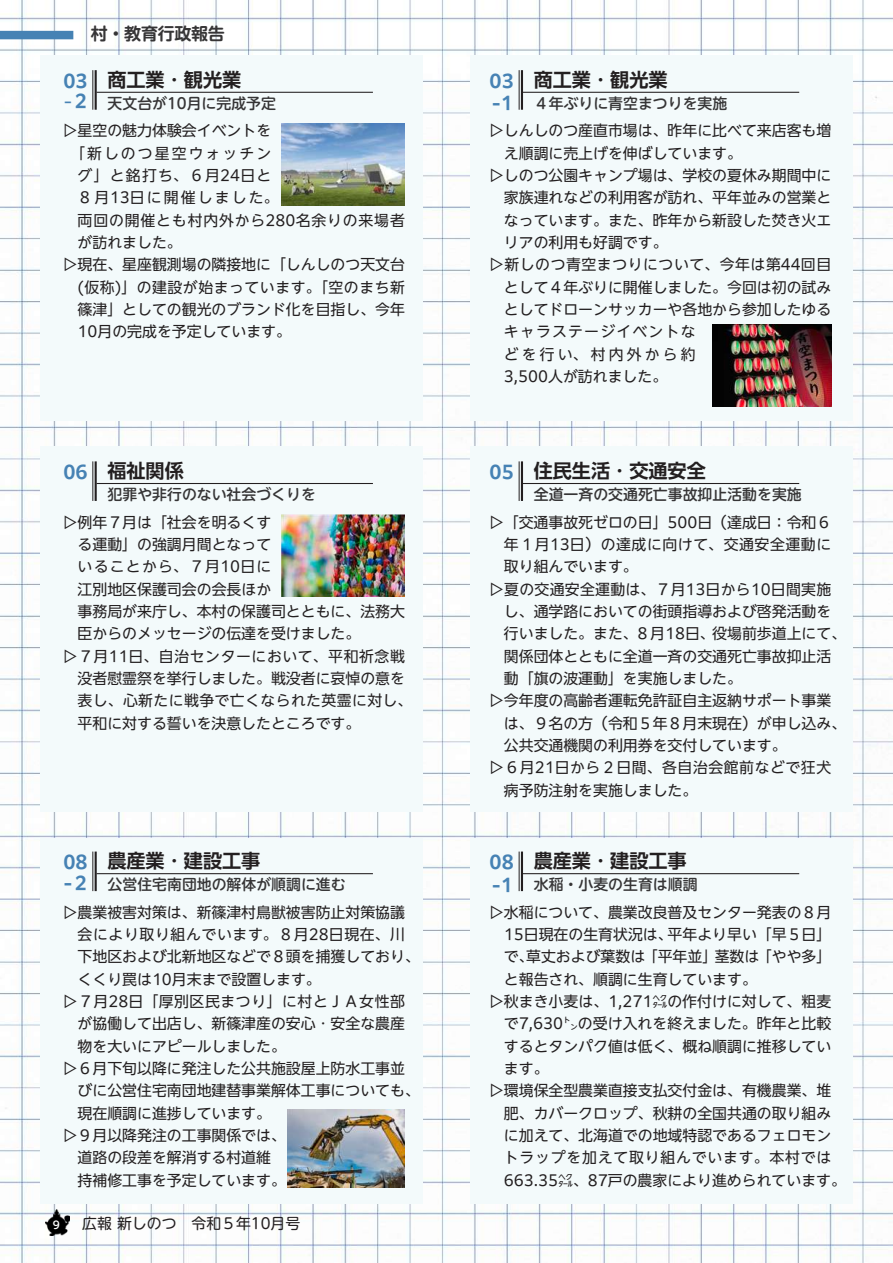
<style>
.page{position:relative;width:893px;height:1263px;background:#fff}
.page>*{position:absolute;margin:0;border:0;box-sizing:border-box;transform-origin:0 0}
.t1{font:700 19.2px "PUD Shin Go NT Pr 6 N De";color:#231f20}
.t2{font:700 18px/22.4px "PUD Shin Go NT Pr 6 N De";color:#4682b4}
.t3{font:18px "PUD Shin Go NT Pr 6 N";color:#4682b4}
.t4{font:700 16.95px "UD Shin M Go Pro De";letter-spacing:-.02em;color:#363536}
.t5{font:14.85px "PUD Shin Go NT Pr 6 N";color:#231f20}
.t6{font:14.85px "PUD Shin Go NT Pr 6 N";letter-spacing:.035em;color:#231f20}
.t7{font:500 14.85px "UD Shin M Go Pro";color:#363536}
.t8{font:14.85px "PUD Shin Go NT Pr 6 N";letter-spacing:.04em;color:#231f20}
.t9{font:14.85px "PUD Shin Go NT Pr 6 N";letter-spacing:.055em;color:#231f20}
.t10{font:14.85px "PUD Shin Go NT Pr 6 N";letter-spacing:.08em;color:#231f20}
.t11{font:14.85px "PUD Shin Go NT Pr 6 N";letter-spacing:.14em;color:#231f20}
.t12{font:14.85px "PUD Shin Go NT Pr 6 N";letter-spacing:.02em;color:#231f20}
.t13{font:14.85px "PUD Shin Go NT Pr 6 N";letter-spacing:.025em;color:#231f20}
.t14{font:14.85px "UD Shin M Go Pro";color:#231f20}
.t15{font:14.85px "PUD Shin Go NT Pr 6 N";letter-spacing:.21em;color:#231f20}
.t16{font:500 10.65px "UD Shin M Go Pro";color:#fff}
.s1{font-family:"PUD Shin Go NT Pr 6 N De";font-weight:700}
.s2{font-size:18px;color:#4682b4}
</style>
<div class="page">
<img style="left:0;top:0;width:893px;height:1263px">
<div style="left:470px;top:55px;width:383px;height:366px;background:#f3fafb"></div>
<div style="left:470px;top:838px;width:383px;height:365px;background:#f3fafb"></div>
<div style="left:40px;top:55px;width:383px;height:366px;background:#f3fafb"></div>
<div style="left:40px;top:446px;width:383px;height:366px;background:#f3fafb"></div>
<div style="left:40px;top:838px;width:383px;height:365px;background:#f3fafb"></div>
<div style="left:0;top:31px;width:73px;height:8px;background:#4682b4"></div>
<div style="left:470px;top:446px;width:383px;height:366px;background:#f3fafb"></div>
<hr style="left:523px;top:92px;width:276px;height:1px;background:#231f20">
<hr style="left:521px;top:70px;width:2px;height:40px;background:#231f20">
<hr style="left:519px;top:70px;width:1px;height:40px;background:#231f20">
<hr style="left:97px;top:92px;width:276px;height:1px;background:#231f20">
<hr style="left:95px;top:70px;width:2px;height:40px;background:#231f20">
<hr style="left:92px;top:70px;width:1px;height:40px;background:#231f20">
<hr style="left:523px;top:483px;width:276px;height:1px;background:#231f20">
<hr style="left:521px;top:461px;width:2px;height:40px;background:#231f20">
<hr style="left:519px;top:461px;width:1px;height:40px;background:#231f20">
<hr style="left:97px;top:483px;width:276px;height:1px;background:#231f20">
<hr style="left:95px;top:461px;width:2px;height:40px;background:#231f20">
<hr style="left:92px;top:461px;width:1px;height:40px;background:#231f20">
<hr style="left:523px;top:873px;width:276px;height:1px;background:#231f20">
<hr style="left:521px;top:851px;width:2px;height:40px;background:#231f20">
<hr style="left:519px;top:851px;width:1px;height:40px;background:#231f20">
<hr style="left:97px;top:873px;width:276px;height:1px;background:#231f20">
<hr style="left:95px;top:851px;width:2px;height:40px;background:#231f20">
<hr style="left:92px;top:851px;width:1px;height:40px;background:#231f20">
<img style="left:287px;top:1109px;width:118px;height:78px">
<img style="left:712px;top:324px;width:119px;height:82px">
<img style="left:282px;top:123px;width:122px;height:82px">
<img style="left:281px;top:514px;width:124px;height:82px">
<img style="left:45px;top:1210px;width:25px;height:25px">
<p class="t4" style="left:91px;top:20px;width:135px">村・教育行政報告</p>
<p class="t1" style="left:107px;top:69px;width:135px">商工業・観光業</p>
<p class="t7" style="left:108px;top:91px;width:170px">天文台が10月に完成予定</p>
<p class="t5" style="left:63px;top:123px;width:210px">▷星空の魅力体験会イベントを</p>
<p class="t11" style="left:70px;top:145px;width:203px">「新しのつ星空ウォッチン</p>
<p class="t10" style="left:78px;top:167px;width:195px">グ」と銘打ち、６月24日と</p>
<p class="t11" style="left:78px;top:190px;width:203px">８月13日に開催しました。</p>
<p class="t9" style="left:78px;top:212px;width:329px">両回の開催とも村内外から280名余りの来場者</p>
<p class="t5" style="left:78px;top:234px;width:106px">が訪れました。</p>
<p class="t5" style="left:63px;top:257px;width:344px">▷現在、星座観測場の隣接地に「しんしのつ天文台</p>
<p class="t6" style="left:78px;top:279px;width:329px">(仮称)」の建設が始まっています。「空のまち新</p>
<p class="t5" style="left:78px;top:301px;width:329px">篠津」としての観光のブランド化を目指し、今年</p>
<p class="t5" style="left:78px;top:323px;width:215px">10月の完成を予定しています。</p>
<p class="t2" style="left:63px;top:71px;width:26px">03</p>
<p class="t3" style="left:63px;top:92px;width:25px">-<span class="s1">2</span></p>
<p class="t2" style="left:490px;top:71px;width:26px">03 -1</p>
<p class="t1" style="left:534px;top:69px;width:135px">商工業・観光業</p>
<p class="t7" style="left:534px;top:91px;width:195px">４年ぶりに青空まつりを実施</p>
<p class="t5" style="left:489px;top:123px;width:344px">▷しんしのつ産直市場は、昨年に比べて来店客も増</p>
<p class="t5" style="left:504px;top:145px;width:240px">え順調に売上げを伸ばしています。</p>
<p class="t5" style="left:489px;top:167px;width:344px">▷しのつ公園キャンプ場は、学校の夏休み期間中に</p>
<p class="t5" style="left:504px;top:190px;width:329px">家族連れなどの利用客が訪れ、平年並みの営業と</p>
<p class="t5" style="left:504px;top:212px;width:329px">なっています。また、昨年から新設した焚き火エ</p>
<p class="t5" style="left:504px;top:234px;width:165px">リアの利用も好調です。</p>
<p class="t6" style="left:489px;top:257px;width:344px">▷新しのつ青空まつりについて、今年は第44回目</p>
<p class="t5" style="left:504px;top:279px;width:329px">として４年ぶりに開催しました。今回は初の試み</p>
<p class="t5" style="left:504px;top:301px;width:329px">としてドローンサッカーや各地から参加したゆる</p>
<p class="t10" style="left:504px;top:323px;width:193px">キャラステージイベントな</p>
<p class="t15" style="left:504px;top:346px;width:193px">どを行い、村内外から約</p>
<p class="t5" style="left:504px;top:368px;width:165px">3,500人が訪れました。</p>
<p class="t1" style="left:63px;top:460px;width:122px"><span class="s2">06</span> 福祉関係</p>
<p class="t7" style="left:108px;top:482px;width:210px">犯罪や非行のない社会づくりを</p>
<p class="t5" style="left:63px;top:514px;width:210px">▷例年７月は「社会を明るくす</p>
<p class="t5" style="left:78px;top:536px;width:195px">る運動」の強調月間となって</p>
<p class="t10" style="left:78px;top:558px;width:195px">いることから、７月10日に</p>
<p class="t5" style="left:78px;top:581px;width:195px">江別地区保護司会の会長ほか</p>
<p class="t5" style="left:78px;top:603px;width:329px">事務局が来庁し、本村の保護司とともに、法務大</p>
<p class="t5" style="left:78px;top:625px;width:284px">臣からのメッセージの伝達を受けました。</p>
<p class="t8" style="left:63px;top:648px;width:344px">▷７月11日、自治センターにおいて、平和祈念戦</p>
<p class="t5" style="left:78px;top:670px;width:329px">没者慰霊祭を挙行しました。戦没者に哀悼の意を</p>
<p class="t13" style="left:78px;top:692px;width:336px">表し、心新たに戦争で亡くなられた英霊に対し、</p>
<p class="t5" style="left:78px;top:715px;width:284px">平和に対する誓いを決意したところです。</p>
<p class="t1" style="left:490px;top:460px;width:218px"><span class="s2">05</span> 住民生活・交通安全</p>
<p class="t7" style="left:534px;top:482px;width:269px">全道一斉の交通死亡事故抑止活動を実施</p>
<p class="t5" style="left:489px;top:514px;width:344px">▷「交通事故死ゼロの日」500日（達成日：令和６</p>
<p class="t8" style="left:504px;top:536px;width:329px">年１月13日）の達成に向けて、交通安全運動に</p>
<p class="t5" style="left:504px;top:558px;width:135px">取り組んでいます。</p>
<p class="t12" style="left:489px;top:581px;width:344px">▷夏の交通安全運動は、７月13日から10日間実施</p>
<p class="t5" style="left:504px;top:603px;width:329px">し、通学路においての街頭指導および啓発活動を</p>
<p class="t5" style="left:504px;top:625px;width:344px">行いました。また、８月18日、役場前歩道上にて、</p>
<p class="t5" style="left:504px;top:648px;width:329px">関係団体とともに全道一斉の交通死亡事故抑止活</p>
<p class="t5" style="left:504px;top:670px;width:240px">動「旗の波運動」を実施しました。</p>
<p class="t5" style="left:489px;top:692px;width:344px">▷今年度の高齢者運転免許証自主返納サポート事業</p>
<p class="t5" style="left:504px;top:715px;width:344px">は、９名の方（令和５年８月末現在）が申し込み、</p>
<p class="t5" style="left:504px;top:737px;width:284px">公共交通機関の利用券を交付しています。</p>
<p class="t6" style="left:489px;top:759px;width:344px">▷６月21日から２日間、各自治会館前などで狂犬</p>
<p class="t5" style="left:504px;top:782px;width:195px">病予防注射を実施しました。</p>
<p class="t2" style="left:63px;top:853px;width:26px;line-height:20.2px">08 -2</p>
<p class="t1" style="left:107px;top:850px;width:155px">農産業・建設工事</p>
<p class="t7" style="left:108px;top:872px;width:240px">公営住宅南団地の解体が順調に進む</p>
<p class="t5" style="left:63px;top:904px;width:344px">▷農業被害対策は、新篠津村鳥獣被害防止対策協議</p>
<p class="t8" style="left:78px;top:926px;width:329px">会により取り組んでいます。８月28日現在、川</p>
<p class="t5" style="left:78px;top:949px;width:344px">下地区および北新地区などで８頭を捕獲しており、</p>
<p class="t5" style="left:78px;top:971px;width:245px">くくり罠は10月末まで設置します。</p>
<p class="t6" style="left:63px;top:993px;width:344px">▷７月28日「厚別区民まつり」に村とＪＡ女性部</p>
<p class="t5" style="left:78px;top:1016px;width:329px">が協働して出店し、新篠津産の安心・安全な農産</p>
<p class="t5" style="left:78px;top:1038px;width:210px">物を大いにアピールしました。</p>
<p class="t5" style="left:63px;top:1060px;width:344px">▷６月下旬以降に発注した公共施設屋上防水工事並</p>
<p class="t5" style="left:78px;top:1082px;width:344px">びに公営住宅南団地建替事業解体工事についても、</p>
<p class="t5" style="left:78px;top:1105px;width:195px">現在順調に進捗しています。</p>
<p class="t5" style="left:63px;top:1127px;width:225px">▷９月以降発注の工事関係では、</p>
<p class="t5" style="left:78px;top:1149px;width:195px">道路の段差を解消する村道維</p>
<p class="t5" style="left:78px;top:1172px;width:210px">持補修工事を予定しています。</p>
<p class="t2" style="left:490px;top:852px;width:26px">08 -1</p>
<p class="t1" style="left:534px;top:850px;width:155px">農産業・建設工事</p>
<p class="t7" style="left:534px;top:872px;width:165px">水稲・小麦の生育は順調</p>
<p class="t5" style="left:489px;top:904px;width:344px">▷水稲について、農業改良普及センター発表の８月</p>
<p class="t5" style="left:504px;top:926px;width:329px">15日現在の生育状況は、平年より早い「早５日」</p>
<p class="t5" style="left:504px;top:949px;width:329px">で、草丈および葉数は「平年並」茎数は「やや多」</p>
<p class="t5" style="left:504px;top:971px;width:254px">と報告され、順調に生育しています。</p>
<p class="t5" style="left:489px;top:993px;width:344px">▷秋まき小麦は、1,271㌶の作付けに対して、粗麦</p>
<p class="t5" style="left:504px;top:1016px;width:329px">で7,630㌧の受け入れを終えました。昨年と比較</p>
<p class="t5" style="left:504px;top:1038px;width:329px">するとタンパク値は低く、概ね順調に推移してい</p>
<p class="t5" style="left:504px;top:1060px;width:46px">ます。</p>
<p class="t5" style="left:489px;top:1082px;width:344px">▷環境保全型農業直接支払交付金は、有機農業、堆</p>
<p class="t5" style="left:504px;top:1105px;width:329px">肥、カバークロップ、秋耕の全国共通の取り組み</p>
<p class="t5" style="left:504px;top:1127px;width:329px">に加えて、北海道での地域特認であるフェロモン</p>
<p class="t9" style="left:504px;top:1149px;width:329px">トラップを加えて取り組んでいます。本村では</p>
<p class="t5" style="left:504px;top:1172px;width:344px">663.35㌶、87戸の農家により進められています。</p>
<p class="t16" style="left:53px;top:1216px;width:9px">9</p>
<p class="t14" style="left:82px;top:1211px;width:220px">広報 新しのつ　令和５年10月号</p>
</div>
